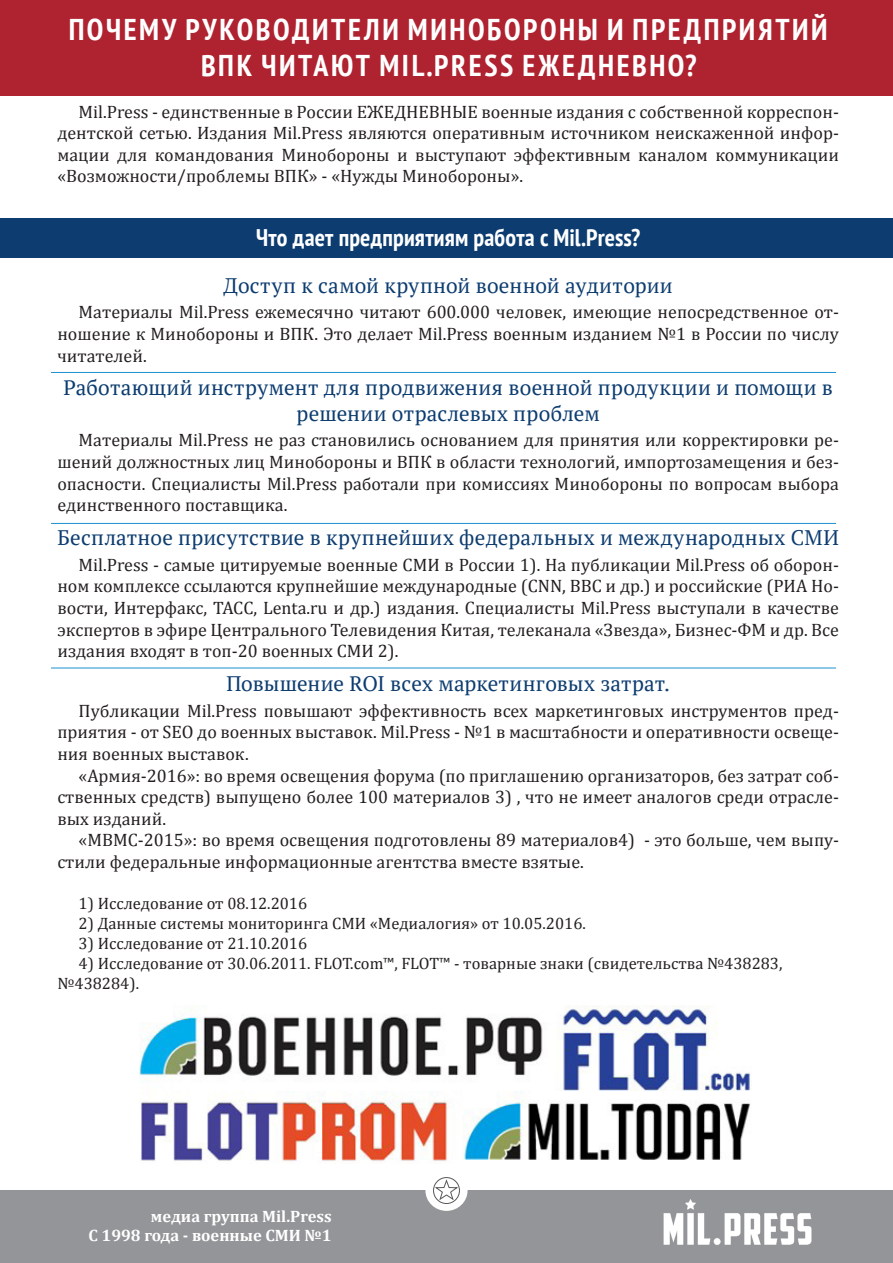
<style>
.page{position:relative;width:893px;height:1263px;background:#fff}
.page>*{position:absolute;margin:0;border:0;box-sizing:border-box;transform-origin:0 0}
.заголовок{font:700 condensed 30px/36px "PT Sans";letter-spacing:.085em;color:#fff;text-align:center}
.подзаголовок{font:700 condensed 24px "PT Sans";letter-spacing:.005em;color:#fff}
.заголовок_2{font:21px/25.2px "PT Serif";letter-spacing:.015em;color:#0c3c70;text-align:center}
.текст{font:18px/21.6px "Cambria";color:#231f20;text-align:justify}
.текст-2{font:16.5px/19.8px "Cambria";color:#231f20}
.t1{font:700 16.5px/19.8px "Cambria";color:#fff;text-align:right}
</style>
<div class="page">
<div style="left:0;top:1191px;width:893px;height:72px;background:#939598"></div>
<div style="left:425px;top:1170px;width:43px;height:41px;background:#fff;border-radius:50%"></div>
<svg style="left:433px;top:1177px;width:26px;height:26px"></svg>
<div style="left:433px;top:1177px;width:27px;height:27px;border:1px solid #585858;border-radius:50%"></div>
<svg style="left:435px;top:1180px;width:23px;height:20px"></svg>
<img style="left:663px;top:1199px;width:149px;height:46px">
<div style="left:0;top:218px;width:893px;height:39px;background:#0c3c70"></div>
<div style="left:0;top:0;width:893px;height:96px;background:#af222f"></div>
<hr style="left:51px;top:372px;width:785px;height:1px;background:#1d90d0">
<hr style="left:51px;top:523px;width:785px;height:1px;background:#1d90d0">
<hr style="left:51px;top:668px;width:785px;height:1px;background:#1d90d0">
<img style="left:139px;top:1006px;width:611px;height:155px">
<p class="заголовок" style="left:69px;top:11px;width:760px">ПОЧЕМУ РУКОВОДИТЕЛИ МИНОБОРОНЫ И ПРЕДПРИЯТИЙ<br>ВПК ЧИТАЮТ MIL.PRESS ЕЖЕДНЕВНО?</p>
<p class="текст" style="left:57px;top:101px;width:783px;text-indent:21px">Mil.Press - единственные в России ЕЖЕДНЕВНЫЕ военные издания с собственной корреспон&shy;дентской сетью. Издания Mil.Press являются оперативным источником неискаженной инфор&shy;мации для командования Минобороны и выступают эффективным каналом коммуникации «Возможности/проблемы ВПК» - «Нужды Минобороны».</p>
<p class="подзаголовок" style="left:256px;top:222px;width:386px">Что дает предприятиям работа с Mil.Press?</p>
<p class="заголовок_2" style="left:224px;top:272px;width:451px">Доступ к самой крупной военной аудитории</p>
<p class="текст" style="left:57px;top:301px;width:783px;text-indent:21px">Материалы Mil.Press ежемесячно читают 600.000 человек, имеющие непосредственное от&shy;ношение к Минобороны и ВПК. Это делает Mil.Press военным изданием №1 в России по числу читателей.</p>
<p class="заголовок_2" style="left:63px;top:375px;width:771px">Работающий инструмент для продвижения военной продукции и помощи в решении отраслевых проблем</p>
<p class="текст" style="left:57px;top:429px;width:783px;text-indent:21px">Материалы Mil.Press не раз становились основанием для принятия или корректировки ре&shy;шений должностных лиц Минобороны и ВПК в области технологий, импортозамещения и без&shy;опасности. Специалисты Mil.Press работали при комиссиях Минобороны по вопросам выбора единственного поставщика.</p>
<p class="заголовок_2" style="left:57px;top:525px;width:783px">Бесплатное присутствие в крупнейших федеральных и международных СМИ</p>
<p class="текст" style="left:57px;top:554px;width:783px;text-indent:21px">Mil.Press - самые цитируемые военные СМИ в России 1). На публикации Mil.Press об оборон&shy;ном комплексе ссылаются крупнейшие международные (CNN, BBC и др.) и российские (РИА Но&shy;вости, Интерфакс, ТАСС, Lenta.ru и др.) издания. Специалисты Mil.Press выступали в качестве экспертов в эфире Центрального Телевидения Китая, телеканала «Звезда», Бизнес-ФМ и др. Все издания входят в топ-20 военных СМИ 2).</p>
<p class="заголовок_2" style="left:226px;top:671px;width:445px">Повышение ROI всех маркетинговых затрат.</p>
<p class="текст" style="left:57px;top:700px;width:783px;text-indent:21px">Публикации Mil.Press повышают эффективность всех маркетинговых инструментов пред&shy;приятия - от SEO до военных выставок. Mil.Press - №1 в масштабности и оперативности освеще&shy;ния военных выставок.</p>
<p class="текст" style="left:57px;top:765px;width:783px;text-indent:21px">«Армия-2016»: во время освещения форума (по приглашению организаторов, без затрат соб&shy;ственных средств) выпущено более 100 материалов 3) , что не имеет аналогов среди отрасле&shy;вых изданий.</p>
<p class="текст" style="left:57px;top:829px;width:783px;text-indent:21px">«МВМС-2015»: во время освещения подготовлены 89 материалов4) - это больше, чем выпу&shy;стили федеральные информационные агентства вместе взятые.</p>
<p class="текст-2" style="left:79px;top:894px;width:230px">1) Исследование от 08.12.2016</p>
<p class="текст-2" style="left:79px;top:914px;width:509px">2) Данные системы мониторинга СМИ «Медиалогия» от 10.05.2016.</p>
<p class="текст-2" style="left:79px;top:933px;width:230px">3) Исследование от 21.10.2016</p>
<p class="текст-2" style="left:57px;top:953px;width:727px;text-indent:21px">4) Исследование от 30.06.2011. FLOT.com™, FLOT™ - товарные знаки (свидетельства №438283, №438284).</p>
<p class="t1" style="left:89px;top:1205px;width:245px">медиа группа Mil.Press<br>С 1998 года - военные СМИ №1</p>
</div>
